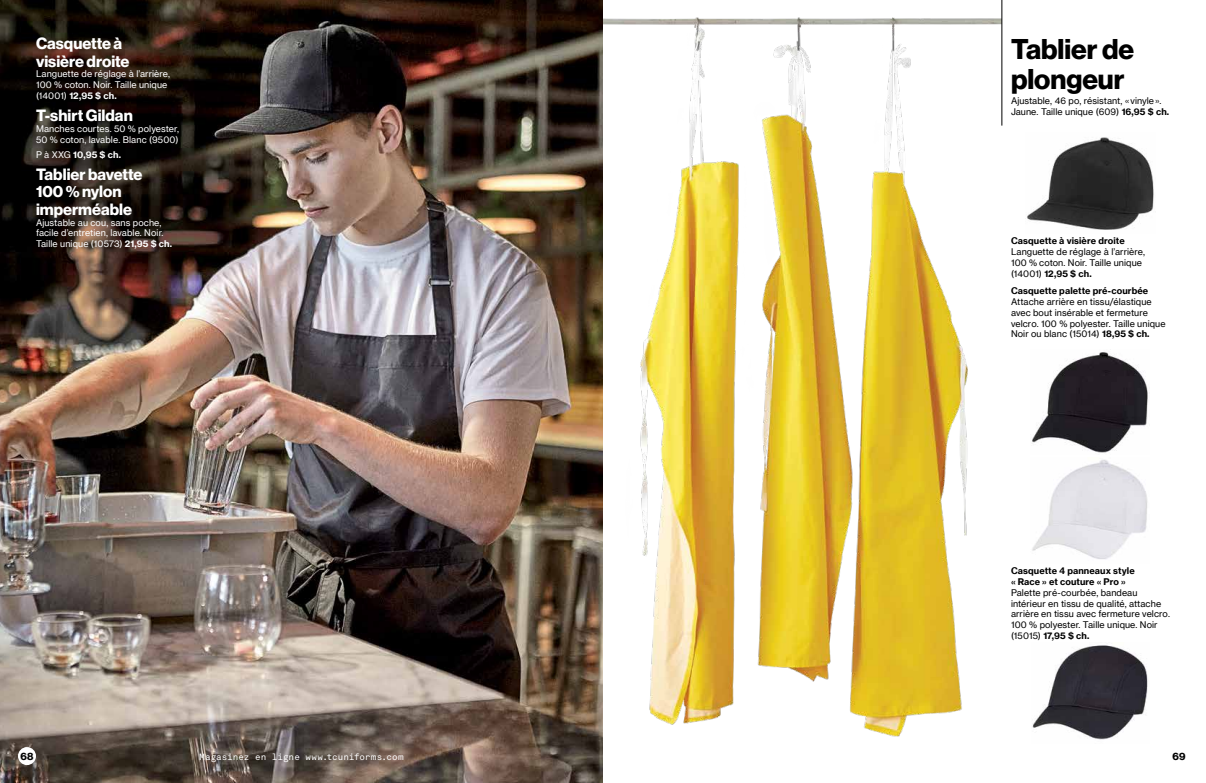
<style>
.page{position:relative;width:1206px;height:783px;background:#fff}
.page>*{position:absolute;margin:0;border:0;box-sizing:border-box;transform-origin:0 0}
.t1{font:700 28px/30px "Haas Grot Disp 75";color:#000}
.t2{font:700 16px/17.5px "Haas Grot Disp 75";color:#fff}
.t3{font:700 10px "Haas Grot Disp 75";color:#000}
.t4{font:9px/10.8px "N Haas Grotesk TX Pro";letter-spacing:.01em;color:#000}
.t5{font:9px/10.8px "N Haas Grotesk TX Pro";letter-spacing:.01em;color:#fff}
.t6{font:700 9px/10.8px "N Haas Grotesk TX Pro";letter-spacing:.01em;color:#000}
.t7{font:9px "Akkurat Mono";letter-spacing:.005em;color:#fff}
.t8{font:700 9px "N Haas Grotesk TX Pro";color:#fff}
.s1{font-weight:700}
.s2{font-weight:400}
</style>
<div class="page">
<img style="left:0;top:0;width:603px;height:783px">
<img style="left:603px;top:9px;width:399px;height:728px">
<hr style="left:1002px;top:0;width:1px;height:126px;background:#000">
<img style="left:1027px;top:137px;width:127px;height:93px">
<img style="left:1032px;top:352px;width:116px;height:101px">
<img style="left:1032px;top:460px;width:116px;height:99px">
<img style="left:1032px;top:645px;width:116px;height:95px">
<div style="left:18px;top:747px;width:18px;height:18px;background:#fff;border-radius:50%"></div>
<h2 class="t2" style="left:36px;top:35px;width:95px">Casquette à visière droite</h2>
<p class="t5" style="left:36px;top:69px;width:136px">Languette de réglage à l’arrière,<br>100 % coton. Noir. Taille unique (14001) <span class="s1">12,95 $ ch.</span></p>
<h2 class="t2" style="left:36px;top:107px;width:98px">T-shirt Gildan</h2>
<p class="t5" style="left:36px;top:123px;width:145px">Manches courtes. 50 % polyester,<br>50 % coton, lavable. Blanc (9500)</p>
<p class="t8" style="left:36px;top:149px;width:86px"><span class="s2">P à XXG</span> 10,95 $ ch.</p>
<h2 class="t2" style="left:36px;top:166px;width:108px">Tablier bavette<br>100 % nylon imperméable</h2>
<p class="t5" style="left:36px;top:217px;width:138px">Ajustable au cou, sans poche, facile d’entretien, lavable. Noir.<br>Taille unique (10573) <span class="s1">21,95 $ ch.</span></p>
<h1 class="t1" style="left:1011px;top:34px;width:125px">Tablier de plongeur</h1>
<p class="t4" style="left:1011px;top:96px;width:160px">Ajustable, 46 po, résistant, « vinyle ».<br>Jaune. Taille unique (609) <span class="s1">16,95 $ ch.</span></p>
<p class="t6" style="left:1011px;top:236px;width:115px">Casquette à visière droite</p>
<p class="t4" style="left:1011px;top:246px;width:136px">Languette de réglage à l’arrière,<br>100 % coton. Noir. Taille unique (14001) <span class="s1">12,95 $ ch.</span></p>
<p class="t6" style="left:1011px;top:286px;width:139px">Casquette palette pré-courbée</p>
<p class="t4" style="left:1011px;top:296px;width:156px">Attache arrière en tissu/élastique avec bout insérable et fermeture velcro. 100 % polyester. Taille unique Noir ou blanc (15014) <span class="s1">18,95 $ ch.</span></p>
<p class="t6" style="left:1011px;top:566px;width:125px">Casquette 4 panneaux style « Race » et couture « Pro »</p>
<p class="t4" style="left:1011px;top:587px;width:160px">Palette pré-courbée, bandeau intérieur en tissu de qualité, attache arrière en tissu avec fermeture velcro.<br>100 % polyester. Taille unique. Noir (15015) <span class="s1">17,95 $ ch.</span></p>
<p class="t3" style="left:21px;top:751px;width:14px">68</p>
<p class="t3" style="left:1173px;top:751px;width:14px">69</p>
<p class="t7" style="left:199px;top:751px;width:206px">Magasinez en ligne www.tcuniforms.com</p>
</div>
